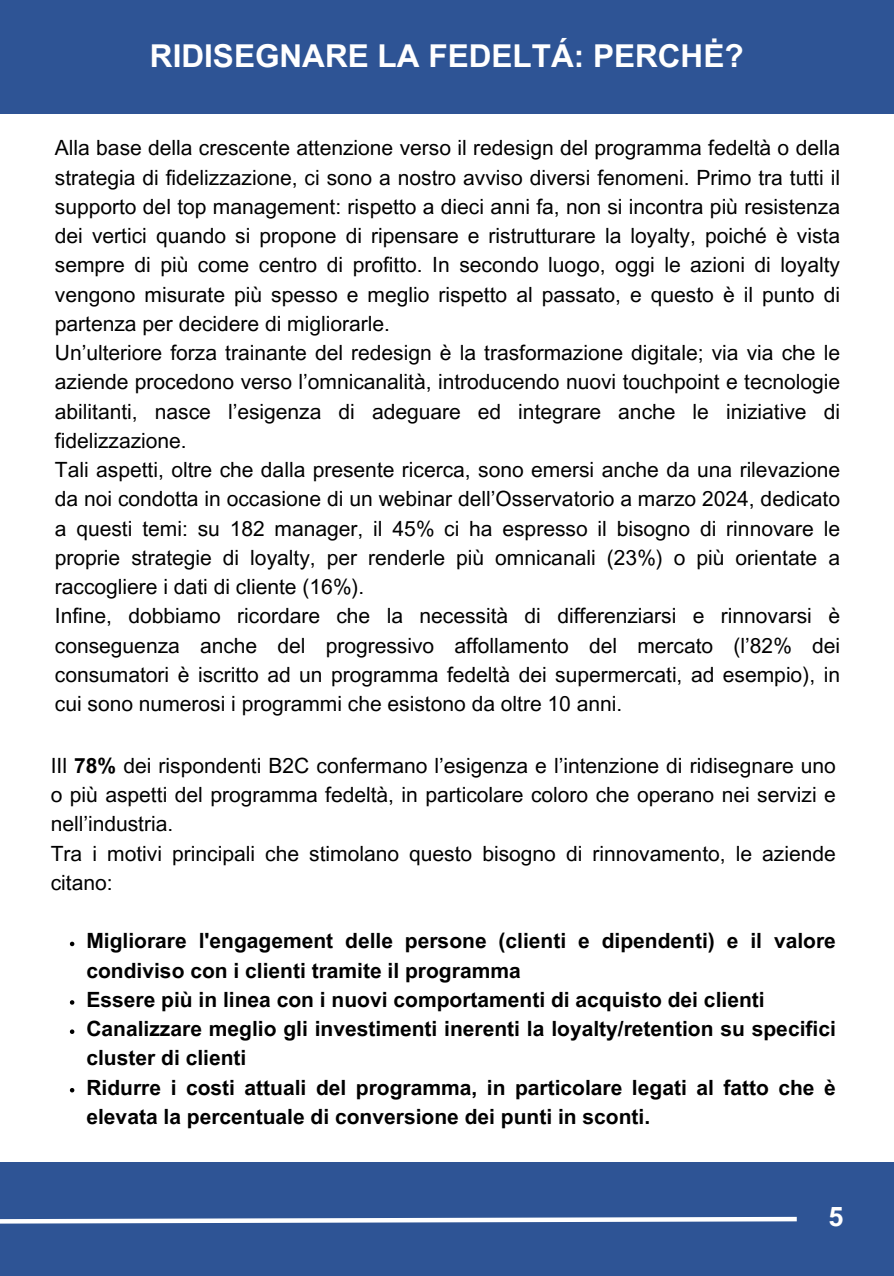
<style>
.page{position:relative;width:894px;height:1276px;background:#fff}
.page>*{position:absolute;margin:0;border:0;box-sizing:border-box;transform-origin:0 0}
.t1{font:700 31.5px "Arial MT Pro";color:#fff}
.t2{font:700 27px "Arial MT Pro";color:#fff}
.t3{font:21px/29.2px "Arial MT Pro";color:#000}
.t4{font:700 21px/29.2px "Arial MT Pro";color:#000}
.s1{font-weight:700}
</style>
<div class="page">
<div style="left:0;top:1162px;width:893px;height:114px;background:#2e5495"></div>
<svg style="left:0;top:1216px;width:797px;height:8px"></svg>
<div style="left:0;top:0;width:893px;height:113px;background:#2e5495"></div>
<svg style="left:70px;top:942px;width:4px;height:4px"></svg>
<svg style="left:70px;top:1000px;width:4px;height:5px"></svg>
<svg style="left:70px;top:1029px;width:4px;height:5px"></svg>
<svg style="left:70px;top:1088px;width:4px;height:4px"></svg>
<h1 class="t1" style="left:150px;top:44px;width:595px">RIDISEGNARE LA FEDELTÁ: PERCHĖ?</h1>
<p class="t3" style="left:55px;top:136px;width:786px">Alla base della crescente attenzione verso il redesign del programma fedeltà o della strategia di fidelizzazione, ci sono a nostro avviso diversi fenomeni. Primo tra tutti il supporto del top management: rispetto a dieci anni fa, non si incontra più resistenza dei vertici quando si propone di ripensare e ristrutturare la loyalty, poiché è vista sempre di più come centro di profitto. In secondo luogo, oggi le azioni di loyalty vengono misurate più spesso e meglio rispetto al passato, e questo è il punto di partenza per decidere di migliorarle.<br>Un’ulteriore forza trainante del redesign è la trasformazione digitale; via via che le aziende procedono verso l’omnicanalità, introducendo nuovi touchpoint e tecnologie abilitanti, nasce l’esigenza di adeguare ed integrare anche le iniziative di fidelizzazione.<br>Tali aspetti, oltre che dalla presente ricerca, sono emersi anche da una rilevazione da noi condotta in occasione di un webinar dell’Osservatorio a marzo 2024, dedicato a questi temi: su 182 manager, il 45% ci ha espresso il bisogno di rinnovare le proprie strategie di loyalty, per renderle più omnicanali (23%) o più orientate a raccogliere i dati di cliente (16%).<br>Infine, dobbiamo ricordare che la necessità di differenziarsi e rinnovarsi è conseguenza anche del progressivo affollamento del mercato (l’82% dei consumatori è iscritto ad un programma fedeltà dei supermercati, ad esempio), in cui sono numerosi i programmi che esistono da oltre 10 anni.</p>
<p class="t3" style="left:51px;top:753px;width:786px">IIl <span class="s1">78%</span> dei rispondenti B2C confermano l’esigenza e l’intenzione di ridisegnare uno o più aspetti del programma fedeltà, in particolare coloro che operano nei servizi e nell’industria.<br>Tra i motivi principali che stimolano questo bisogno di rinnovamento, le aziende citano:</p>
<p class="t4" style="left:86px;top:929px;width:750px">Migliorare l'engagement delle persone (clienti e dipendenti) e il valore condiviso con i clienti tramite il programma<br>Essere più in linea con i nuovi comportamenti di acquisto dei clienti Canalizzare meglio gli investimenti inerenti la loyalty/retention su specifici cluster di clienti<br>Ridurre i costi attuali del programma, in particolare legati al fatto che è elevata la percentuale di conversione dei punti in sconti.</p>
<p class="t2" style="left:828px;top:1207px;width:17px">5</p>
</div>
